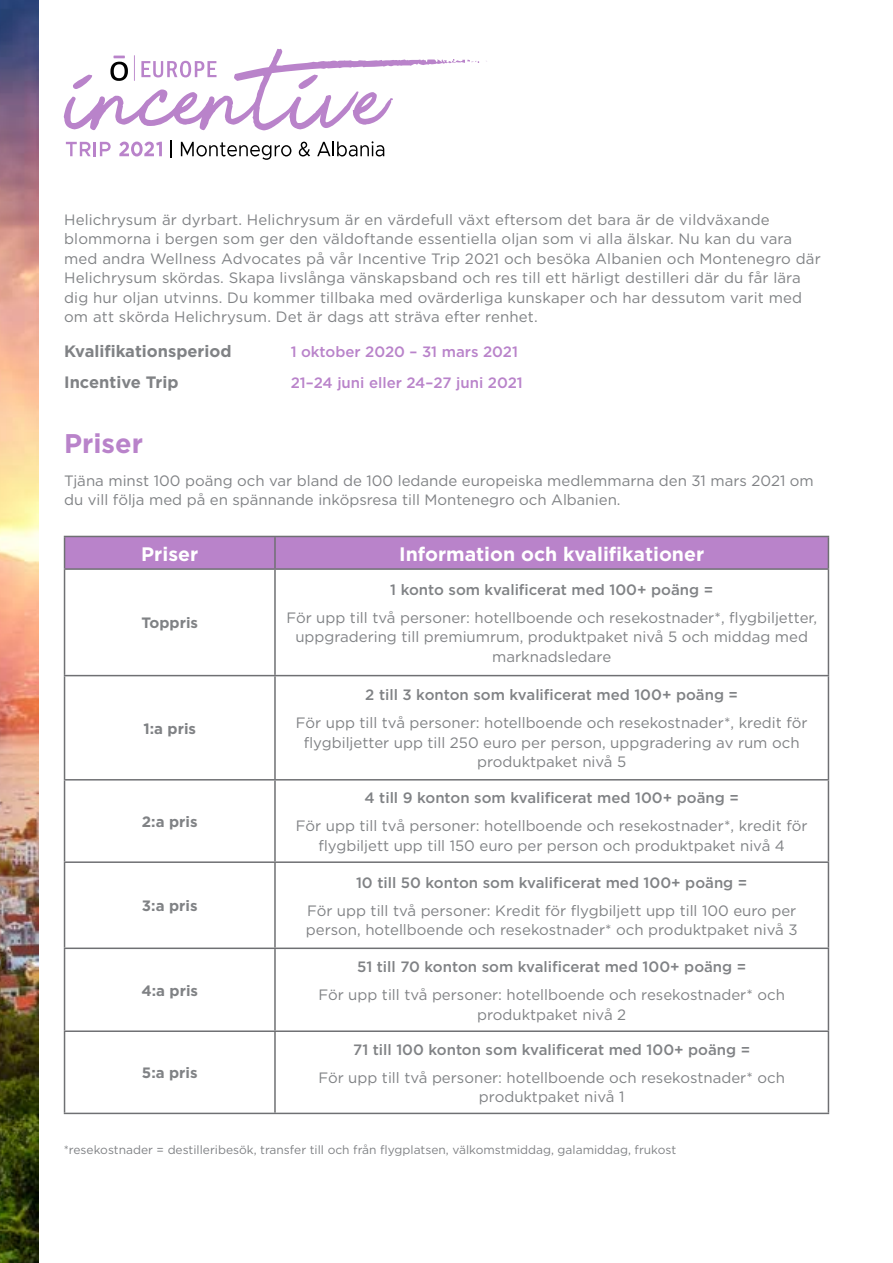
<style>
.page{position:relative;width:893px;height:1263px;background:#fff}
.page>*{position:absolute;margin:0;border:0;box-sizing:border-box;transform-origin:0 0}
.t1{font:700 27px "Gotham";color:#b983ca}
.t2{font:700 19.5px "Gotham";color:#fff}
.t3{font:700 16.5px "Gotham";color:#808285}
.t4{font:15px/19.5px "Gotham";color:#808285;text-align:center}
.t5{font:500 15px "Gotham";color:#808285}
.t6{font:500 15px "Gotham";color:#b983ca}
.t7{font:700 15px "Gotham";color:#808285}
.t8{font:12px "Gotham";color:#808285}
</style>
<div class="page">
<img style="left:0;top:0;width:38px;height:1263px">
<svg style="left:64px;top:49px;width:423px;height:81px"></svg>
<svg style="left:66px;top:142px;width:45px;height:14px"></svg>
<svg style="left:170px;top:141px;width:1px;height:17px"></svg>
<svg style="left:181px;top:142px;width:110px;height:18px"></svg>
<svg style="left:299px;top:142px;width:11px;height:14px"></svg>
<svg style="left:317px;top:141px;width:67px;height:15px"></svg>
<svg style="left:119px;top:142px;width:43px;height:14px"></svg>
<div style="left:65px;top:537px;width:763px;height:31px;background:#b983ca"></div>
<hr style="left:64px;top:536px;width:211px;height:1px;background:#6f7073">
<hr style="left:64px;top:537px;width:1px;height:31px;background:#6f7073">
<hr style="left:275px;top:536px;width:554px;height:1px;background:#6f7073">
<hr style="left:274px;top:537px;width:2px;height:31px;background:#6f7073">
<hr style="left:828px;top:537px;width:1px;height:31px;background:#6f7073">
<hr style="left:64px;top:568px;width:211px;height:2px;background:#6f7073">
<hr style="left:64px;top:570px;width:1px;height:105px;background:#6f7073">
<hr style="left:275px;top:568px;width:554px;height:2px;background:#6f7073">
<hr style="left:274px;top:570px;width:2px;height:105px;background:#6f7073">
<hr style="left:828px;top:570px;width:1px;height:105px;background:#6f7073">
<hr style="left:64px;top:675px;width:211px;height:1px;background:#6f7073">
<hr style="left:64px;top:676px;width:1px;height:103px;background:#6f7073">
<hr style="left:275px;top:675px;width:554px;height:1px;background:#6f7073">
<hr style="left:274px;top:676px;width:2px;height:103px;background:#6f7073">
<hr style="left:828px;top:676px;width:1px;height:103px;background:#6f7073">
<hr style="left:64px;top:779px;width:211px;height:1px;background:#6f7073">
<hr style="left:64px;top:780px;width:1px;height:81px;background:#6f7073">
<hr style="left:275px;top:779px;width:554px;height:1px;background:#6f7073">
<hr style="left:274px;top:780px;width:2px;height:81px;background:#6f7073">
<hr style="left:828px;top:780px;width:1px;height:81px;background:#6f7073">
<hr style="left:64px;top:861px;width:211px;height:2px;background:#6f7073">
<hr style="left:64px;top:863px;width:1px;height:84px;background:#6f7073">
<hr style="left:275px;top:861px;width:554px;height:2px;background:#6f7073">
<hr style="left:274px;top:863px;width:2px;height:84px;background:#6f7073">
<hr style="left:828px;top:863px;width:1px;height:84px;background:#6f7073">
<hr style="left:64px;top:947px;width:211px;height:2px;background:#6f7073">
<hr style="left:64px;top:949px;width:1px;height:81px;background:#6f7073">
<hr style="left:275px;top:947px;width:554px;height:2px;background:#6f7073">
<hr style="left:274px;top:949px;width:2px;height:81px;background:#6f7073">
<hr style="left:828px;top:949px;width:1px;height:81px;background:#6f7073">
<hr style="left:64px;top:1030px;width:211px;height:2px;background:#6f7073">
<hr style="left:64px;top:1032px;width:1px;height:81px;background:#6f7073">
<hr style="left:275px;top:1030px;width:554px;height:2px;background:#6f7073">
<hr style="left:274px;top:1032px;width:2px;height:81px;background:#6f7073">
<hr style="left:828px;top:1032px;width:1px;height:81px;background:#6f7073">
<hr style="left:64px;top:1113px;width:211px;height:1px;background:#6f7073">
<hr style="left:275px;top:1113px;width:554px;height:1px;background:#6f7073">
<p class="t4" style="left:64px;top:209px;width:758px;text-align:left">Helichrysum är dyrbart. Helichrysum är en värdefull växt eftersom det bara är de vildväxande blommorna i bergen som ger den väldoftande essentiella oljan som vi alla älskar. Nu kan du vara med andra Wellness Advocates på vår Incentive Trip 2021 och besöka Albanien och Montenegro där Helichrysum skördas. Skapa livslånga vänskapsband och res till ett härligt destilleri där du får lära dig hur oljan utvinns. Du kommer tillbaka med ovärderliga kunskaper och har dessutom varit med om att skörda Helichrysum. Det är dags att sträva efter renhet.</p>
<p class="t3" style="left:64px;top:341px;width:169px">Kvalifikationsperiod</p>
<p class="t6" style="left:291px;top:342px;width:229px">1 oktober 2020 – 31 mars 2021</p>
<p class="t3" style="left:64px;top:372px;width:116px">Incentive Trip</p>
<p class="t6" style="left:291px;top:373px;width:234px">21–24 juni eller 24–27 juni 2021</p>
<h1 class="t1" style="left:64px;top:426px;width:80px">Priser</h1>
<p class="t4" style="left:64px;top:470px;width:751px;text-align:left">Tjäna minst 100 poäng och var bland de 100 ledande europeiska medlemmarna den 31 mars 2021 om du vill följa med på en spännande inköpsresa till Montenegro och Albanien.</p>
<h2 class="t2" style="left:141px;top:541px;width:58px">Priser</h2>
<h2 class="t2" style="left:399px;top:541px;width:307px">Information och kvalifikationer</h2>
<p class="t7" style="left:141px;top:613px;width:58px">Toppris</p>
<p class="t7" style="left:143px;top:718px;width:54px">1:a pris</p>
<p class="t7" style="left:142px;top:812px;width:57px">2:a pris</p>
<p class="t7" style="left:142px;top:896px;width:57px">3:a pris</p>
<p class="t7" style="left:141px;top:980px;width:58px">4:a pris</p>
<p class="t5" style="left:390px;top:580px;width:324px">1 konto som kvalificerat med 100+ poäng =</p>
<p class="t4" style="left:286px;top:607px;width:532px">För upp till två personer: hotellboende och resekostnader*, flygbiljetter, uppgradering till premiumrum, produktpaket nivå 5 och middag med marknadsledare</p>
<p class="t5" style="left:365px;top:685px;width:374px">2 till 3 konton som kvalificerat med 100+ poäng =</p>
<p class="t4" style="left:296px;top:713px;width:513px">För upp till två personer: hotellboende och resekostnader*, kredit för flygbiljetter upp till 250 euro per person, uppgradering av rum och produktpaket nivå 5</p>
<p class="t5" style="left:364px;top:788px;width:376px">4 till 9 konton som kvalificerat med 100+ poäng =</p>
<p class="t4" style="left:296px;top:816px;width:513px">För upp till två personer: hotellboende och resekostnader*, kredit för flygbiljett upp till 150 euro per person och produktpaket nivå 4</p>
<p class="t5" style="left:356px;top:872px;width:393px">10 till 50 konton som kvalificerat med 100+ poäng =</p>
<p class="t4" style="left:306px;top:900px;width:493px;text-align:left">För upp till två personer: Kredit för flygbiljett upp till 100 euro per person, hotellboende och resekostnader* och produktpaket nivå 3</p>
<p class="t5" style="left:357px;top:957px;width:391px">51 till 70 konton som kvalificerat med 100+ poäng =</p>
<p class="t4" style="left:318px;top:985px;width:468px">För upp till två personer: hotellboende och resekostnader* och produktpaket nivå 2</p>
<p class="t5" style="left:353px;top:1039px;width:399px">71 till 100 konton som kvalificerat med 100+ poäng =</p>
<p class="t4" style="left:318px;top:1067px;width:468px">För upp till två personer: hotellboende och resekostnader* och produktpaket nivå 1</p>
<p class="t8" style="left:64px;top:1142px;width:614px">*resekostnader = destilleribesök, transfer till och från flygplatsen, välkomstmiddag, galamiddag, frukost</p>
<p class="t7" style="left:142px;top:1063px;width:57px">5:a pris</p>
</div>
